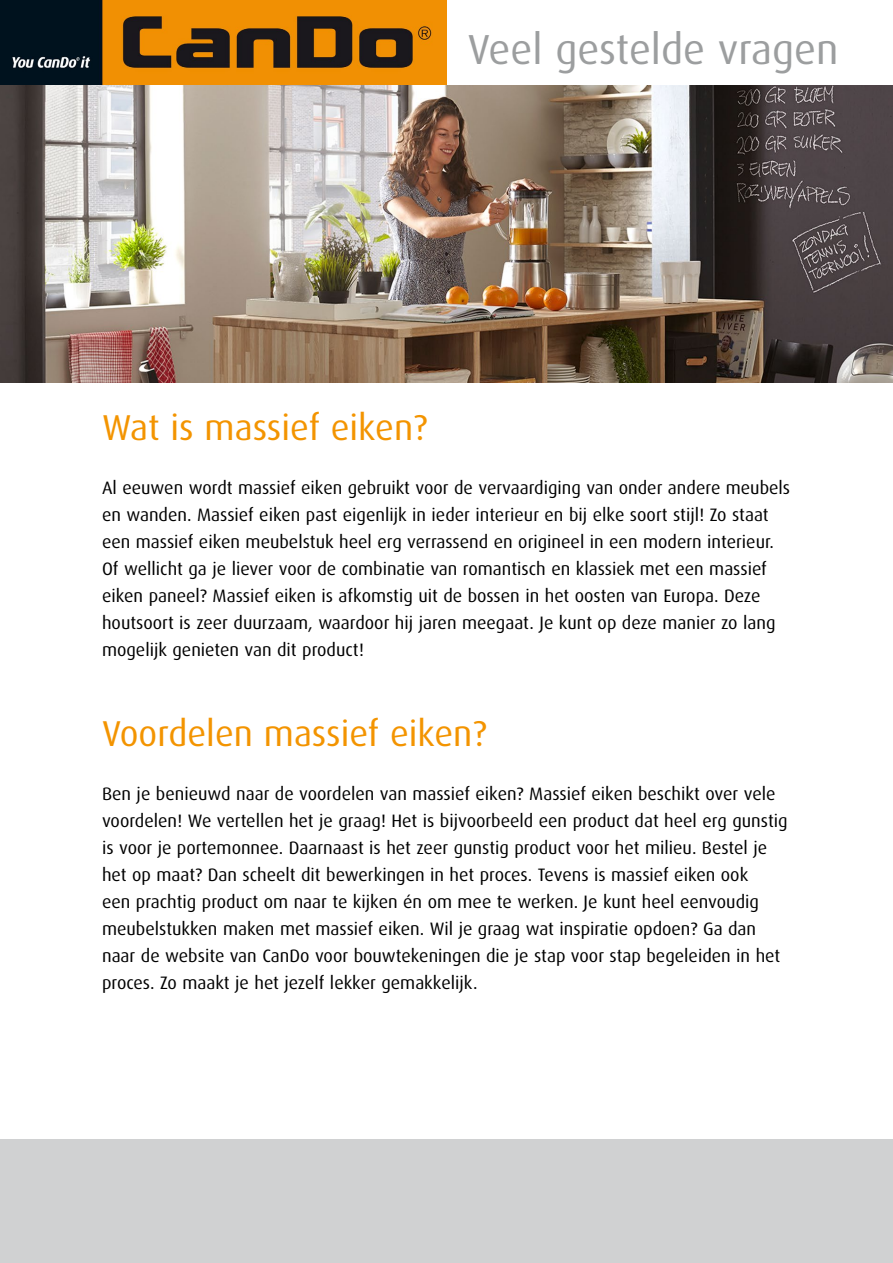
<style>
.page{position:relative;width:893px;height:1263px;background:#fff}
.page>*{position:absolute;margin:0;border:0;box-sizing:border-box;transform-origin:0 0}
.t1{font:42px "Dax";color:#9c9e9f}
.t2{font:36px "Dax";color:#f39400}
.t3{font:18px/27px "Dax";color:#000}
</style>
<div class="page">
<img style="left:0;top:0;width:446px;height:85px">
<div style="left:0;top:1140px;width:893px;height:123px;background:#d0d1d2"></div>
<img style="left:0;top:85px;width:893px;height:298px">
<h1 class="t1" style="left:468px;top:26px;width:372px">Veel gestelde vragen</h1>
<h2 class="t2" style="left:102px;top:408px;width:327px">Wat is massief eiken?</h2>
<p class="t3" style="left:102px;top:475px;width:690px">Al eeuwen wordt massief eiken gebruikt voor de vervaardiging van onder andere meubels en wanden. Massief eiken past eigenlijk in ieder interieur en bij elke soort stijl! Zo staat een massief eiken meubelstuk heel erg verrassend en origineel in een modern interieur.<br>Of wellicht ga je liever voor de combinatie van romantisch en klassiek met een massief eiken paneel? Massief eiken is afkomstig uit de bossen in het oosten van Europa. Deze houtsoort is zeer duurzaam, waardoor hij jaren meegaat. Je kunt op deze manier zo lang mogelijk genieten van dit product!</p>
<h2 class="t2" style="left:102px;top:714px;width:386px">Voordelen massief eiken?</h2>
<p class="t3" style="left:102px;top:781px;width:687px">Ben je benieuwd naar de voordelen van massief eiken? Massief eiken beschikt over vele voordelen! We vertellen het je graag! Het is bijvoorbeeld een product dat heel erg gunstig is voor je portemonnee. Daarnaast is het zeer gunstig product voor het milieu. Bestel je het op maat? Dan scheelt dit bewerkingen in het proces. Tevens is massief eiken ook<br>een prachtig product om naar te kijken én om mee te werken. Je kunt heel eenvoudig meubelstukken maken met massief eiken. Wil je graag wat inspiratie opdoen? Ga dan naar de website van CanDo voor bouwtekeningen die je stap voor stap begeleiden in het proces. Zo maakt je het jezelf lekker gemakkelijk.</p>
</div>
